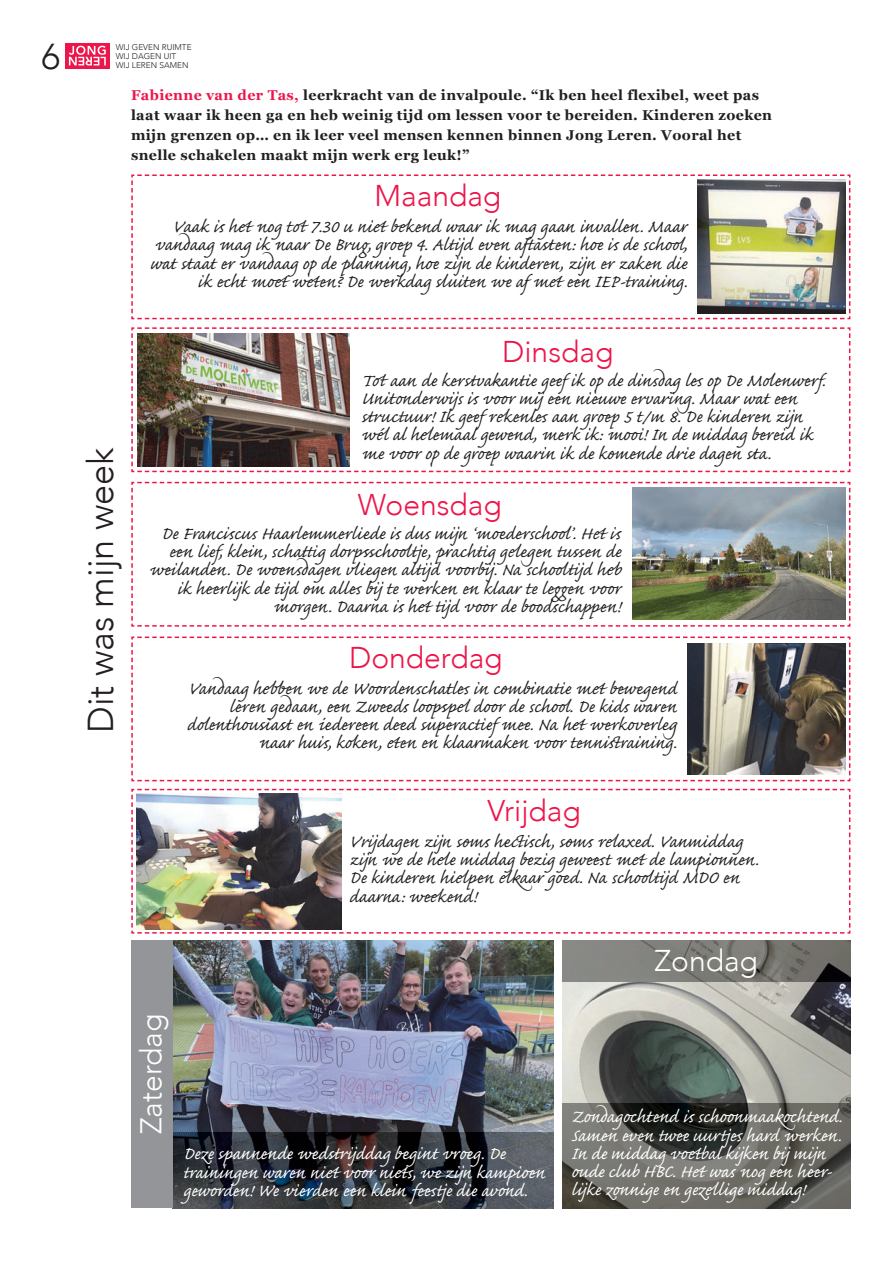
<style>
.page{position:relative;width:893px;height:1263px;background:#fff}
.page>*{position:absolute;margin:0;border:0;box-sizing:border-box;transform-origin:0 0}
.t1{font:300 36px "Avenir";color:#231f20}
.t2{font:300 30px "Avenir";color:#ed164b}
.t3{font:300 30px "Avenir";color:#fff}
.t4{font:22.5px/18.3px "Caflisch Script Pro";color:#231f20;text-align:right}
.t5{font:22.5px/18.3px "Caflisch Script Pro";letter-spacing:-.005em;color:#fff}
.t6{font:700 14.25px/20.2px "Georgia";letter-spacing:.025em;color:#231f20}
.t7{font:300 8.25px/9.1px "Avenir";color:#231f20}
.s1{color:#ed164b}
</style>
<div class="page">
<div style="left:65px;top:43px;width:45px;height:26px;background:#ed164b"></div>
<svg style="left:69px;top:46px;width:37px;height:19px"></svg>
<svg style="left:131px;top:174px;width:720px;height:146px"></svg>
<img style="left:697px;top:180px;width:148px;height:134px">
<svg style="left:131px;top:636px;width:720px;height:146px"></svg>
<svg style="left:131px;top:327px;width:720px;height:146px"></svg>
<svg style="left:131px;top:481px;width:720px;height:146px"></svg>
<img style="left:137px;top:334px;width:212px;height:133px">
<svg style="left:131px;top:788px;width:720px;height:146px"></svg>
<img style="left:137px;top:794px;width:204px;height:135px">
<img style="left:688px;top:643px;width:157px;height:132px">
<img style="left:633px;top:488px;width:212px;height:132px">
<img style="left:562px;top:981px;width:288px;height:122px">
<img style="left:173px;top:940px;width:381px;height:268px">
<img style="left:562px;top:940px;width:288px;height:41px">
<img style="left:562px;top:1103px;width:288px;height:105px">
<img style="left:173px;top:1132px;width:380px;height:76px">
<div style="left:131px;top:940px;width:42px;height:268px;background:#939598"></div>
<h1 class="t1" style="left:41px;top:35px;width:20px">6</h1>
<p class="t7" style="left:116px;top:42px;width:77px">WIJ GEVEN RUIMTE<br>WIJ DAGEN UIT<br>WIJ LEREN SAMEN</p>
<p class="t6" style="left:131px;top:84px;width:642px"><span class="s1">Fabienne van der Tas,</span> leerkracht van de invalpoule. “Ik ben heel flexibel, weet pas laat waar ik heen ga en heb weinig tijd om lessen voor te bereiden. Kinderen zoeken mijn grenzen op… en ik leer veel mensen kennen binnen Jong Leren. Vooral het snelle schakelen maakt mijn werk erg leuk!”</p>
<h2 class="t2" style="left:375px;top:178px;width:128px">Maandag</h2>
<h1 class="t1" style="left:79px;top:733px;width:287px;rotate:-90deg">Dit was mijn week</h1>
<p class="t4" style="left:150px;top:220px;width:540px">Vaak is het nog tot 7.30 u niet bekend waar ik mag gaan invallen. Maar vandaag mag ik naar De Brug, groep 4. Altijd even aftasten: hoe is de school, wat staat er vandaag op de planning, hoe zijn de kinderen, zijn er zaken die ik echt moet weten? De werkdag sluiten we af met een IEP-training.</p>
<h2 class="t2" style="left:502px;top:334px;width:113px">Dinsdag</h2>
<p class="t4" style="left:361px;top:373px;width:466px;text-align:left">Tot aan de kerstvakantie geef ik op de dinsdag les op De Molenwerf.<br>Unitonderwijs is voor mij een nieuwe ervaring. Maar wat een structuur! Ik geef rekenles aan groep 5 t/m 8. De kinderen zijn wél al helemaal gewend, merk ik: mooi! In de middag bereid ik me voor op de groep waarin ik de komende drie dagen sta.</p>
<h2 class="t2" style="left:358px;top:487px;width:145px">Woensdag</h2>
<p class="t4" style="left:149px;top:527px;width:474px">De Franciscus Haarlemmerliede is dus mijn ‘moederschool’. Het is een lief, klein, schattig dorpsschooltje, prachtig gelegen tussen de weilanden. De woensdagen vliegen altijd voorbij. Na schooltijd heb ik heerlijk de tijd om alles bij te werken en klaar te leggen voor morgen. Daarna is het tijd voor de boodschappen!</p>
<h2 class="t2" style="left:349px;top:640px;width:155px">Donderdag</h2>
<p class="t4" style="left:187px;top:681px;width:491px">Vandaag hebben we de Woordenschatles in combinatie met bewegend leren gedaan, een Zweeds loopspel door de school. De kids waren<br>dol enthousiast en iedereen deed superactief mee. Na het werkoverleg naar huis, koken, eten en klaarmaken voor tennistraining.</p>
<h2 class="t2" style="left:487px;top:793px;width:95px">Vrijdag</h2>
<p class="t4" style="left:349px;top:834px;width:411px;text-align:left">Vrijdagen zijn soms hectisch, soms relaxed. Vanmiddag zijn we de hele middag bezig geweest met de lampionnen.<br>De kinderen hielpen elkaar goed. Na schooltijd MDO en daarna: weekend!</p>
<h2 class="t3" style="left:134px;top:1134px;width:122px;rotate:-90deg">Zaterdag</h2>
<p class="t5" style="left:183px;top:1147px;width:363px">Deze spannende wedstrijddag begint vroeg. De trainingen waren niet voor niets, we zijn kampioen geworden! We vierden een klein feestje die avond.</p>
<h2 class="t3" style="left:654px;top:943px;width:105px">Zondag</h2>
<p class="t5" style="left:571px;top:1110px;width:272px">Zondagochtend is schoonmaakochtend.<br>Samen even twee uurtjes hard werken.<br>In de middag voetbal kijken bij mijn oude club HBC. Het was nog een heer&shy;lijke zonnige en gezellige middag!</p>
</div>
